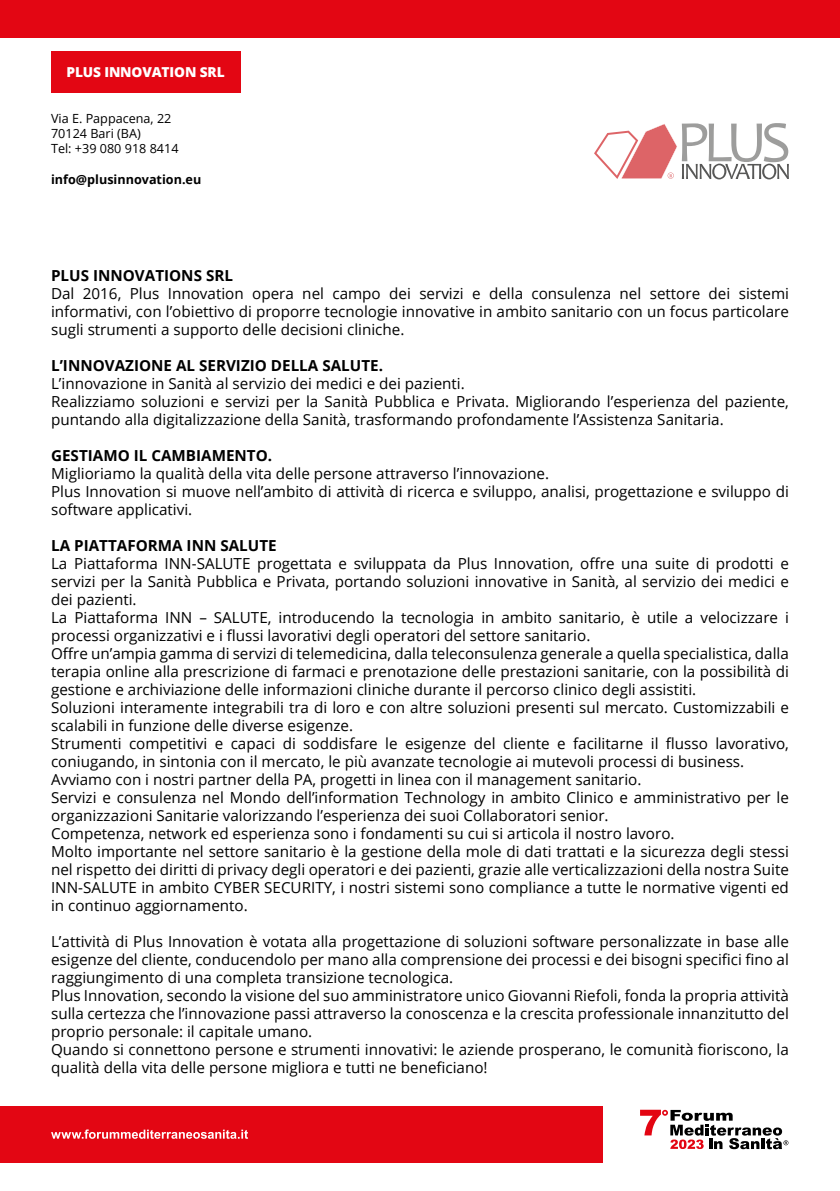
<style>
.page{position:relative;width:840px;height:1191px;background:#fff}
.page>*{position:absolute;margin:0;border:0;box-sizing:border-box;transform-origin:0 0}
.t1{font:15.2px/18px "Open Sans";color:#000}
.t2{font:700 15.2px "Open Sans";color:#000}
.t3{font:800 13.8px "Open Sans";letter-spacing:-.01em;color:#fff}
.t4{font:12.6px/15.2px "Open Sans";color:#000}
.t5{font:700 12.6px "Open Sans";color:#000}
</style>
<div class="page">
<div style="left:0;top:1105px;width:602px;height:57px;background:#e30613"></div>
<svg style="left:51px;top:1129px;width:197px;height:9px"></svg>
<svg style="left:640px;top:1109px;width:148px;height:40px"></svg>
<div style="left:0;top:0;width:839px;height:37px;background:#e30613"></div>
<div style="left:51px;top:51px;width:189px;height:41px;background:#e30613"></div>
<svg style="left:594px;top:123px;width:194px;height:56px"></svg>
<p class="t3" style="left:66px;top:61px;width:160px">PLUS INNOVATION SRL</p>
<p class="t4" style="left:51px;top:111px;width:129px">Via E. Pappacena, 22<br>70124 Bari (BA)<br>Tel: +39 080 918 8414</p>
<p class="t5" style="left:51px;top:170px;width:152px">info@plusinnovation.eu</p>
<p class="t2" style="left:51px;top:265px;width:183px">PLUS INNOVATIONS SRL</p>
<p class="t1" style="left:51px;top:284px;width:739px;text-align:justify">Dal 2016, Plus Innovation opera nel campo dei servizi e della consulenza nel settore dei sistemi informativi, con l’obiettivo di proporre tecnologie innovative in ambito sanitario con un focus particolare sugli strumenti a supporto delle decisioni cliniche.</p>
<p class="t2" style="left:51px;top:355px;width:333px">L’INNOVAZIONE AL SERVIZIO DELLA SALUTE.</p>
<p class="t1" style="left:51px;top:374px;width:739px">L’innovazione in Sanità al servizio dei medici e dei pazienti.<br>Realizziamo soluzioni e servizi per la Sanità Pubblica e Privata. Migliorando l’esperienza del paziente, puntando alla digitalizzazione della Sanità, trasformando profondamente l’Assistenza Sanitaria.</p>
<p class="t2" style="left:51px;top:445px;width:222px">GESTIAMO IL CAMBIAMENTO.</p>
<p class="t1" style="left:51px;top:464px;width:739px">Miglioriamo la qualità della vita delle persone attraverso l’innovazione.<br>Plus Innovation si muove nell’ambito di attività di ricerca e sviluppo, analisi, progettazione e sviluppo di software applicativi.</p>
<p class="t2" style="left:51px;top:535px;width:227px">LA PIATTAFORMA INN SALUTE</p>
<p class="t1" style="left:51px;top:554px;width:739px">La Piattaforma INN-SALUTE progettata e sviluppata da Plus Innovation, offre una suite di prodotti e servizi per la Sanità Pubblica e Privata, portando soluzioni innovative in Sanità, al servizio dei medici e dei pazienti.<br>La Piattaforma INN – SALUTE, introducendo la tecnologia in ambito sanitario, è utile a velocizzare i processi organizzativi e i flussi lavorativi degli operatori del settore sanitario.<br>Offre un’ampia gamma di servizi di telemedicina, dalla teleconsulenza generale a quella specialistica, dalla terapia online alla prescrizione di farmaci e prenotazione delle prestazioni sanitarie, con la possibilità di gestione e archiviazione delle informazioni cliniche durante il percorso clinico degli assistiti.<br>Soluzioni interamente integrabili tra di loro e con altre soluzioni presenti sul mercato. Customizzabili e scalabili in funzione delle diverse esigenze.<br>Strumenti competitivi e capaci di soddisfare le esigenze del cliente e facilitarne il flusso lavorativo, coniugando, in sintonia con il mercato, le più avanzate tecnologie ai mutevoli processi di business.<br>Avviamo con i nostri partner della PA, progetti in linea con il management sanitario.<br>Servizi e consulenza nel Mondo dell’information Technology in ambito Clinico e amministrativo per le organizzazioni Sanitarie valorizzando l’esperienza dei suoi Collaboratori senior.<br>Competenza, network ed esperienza sono i fondamenti su cui si articola il nostro lavoro.<br>Molto importante nel settore sanitario è la gestione della mole di dati trattati e la sicurezza degli stessi nel rispetto dei diritti di privacy degli operatori e dei pazienti, grazie alle verticalizzazioni della nostra Suite INN-SALUTE in ambito CYBER SECURITY, i nostri sistemi sono compliance a tutte le normative vigenti ed in continuo aggiornamento.</p>
<p class="t1" style="left:51px;top:932px;width:739px">L’attività di Plus Innovation è votata alla progettazione di soluzioni software personalizzate in base alle esigenze del cliente, conducendolo per mano alla comprensione dei processi e dei bisogni specifici fino al raggiungimento di una completa transizione tecnologica.<br>Plus Innovation, secondo la visione del suo amministratore unico Giovanni Riefoli, fonda la propria attività sulla certezza che l’innovazione passi attraverso la conoscenza e la crescita professionale innanzitutto del proprio personale: il capitale umano.<br>Quando si connettono persone e strumenti innovativi: le aziende prosperano, le comunità fioriscono, la qualità della vita delle persone migliora e tutti ne beneficiano!</p>
</div>
